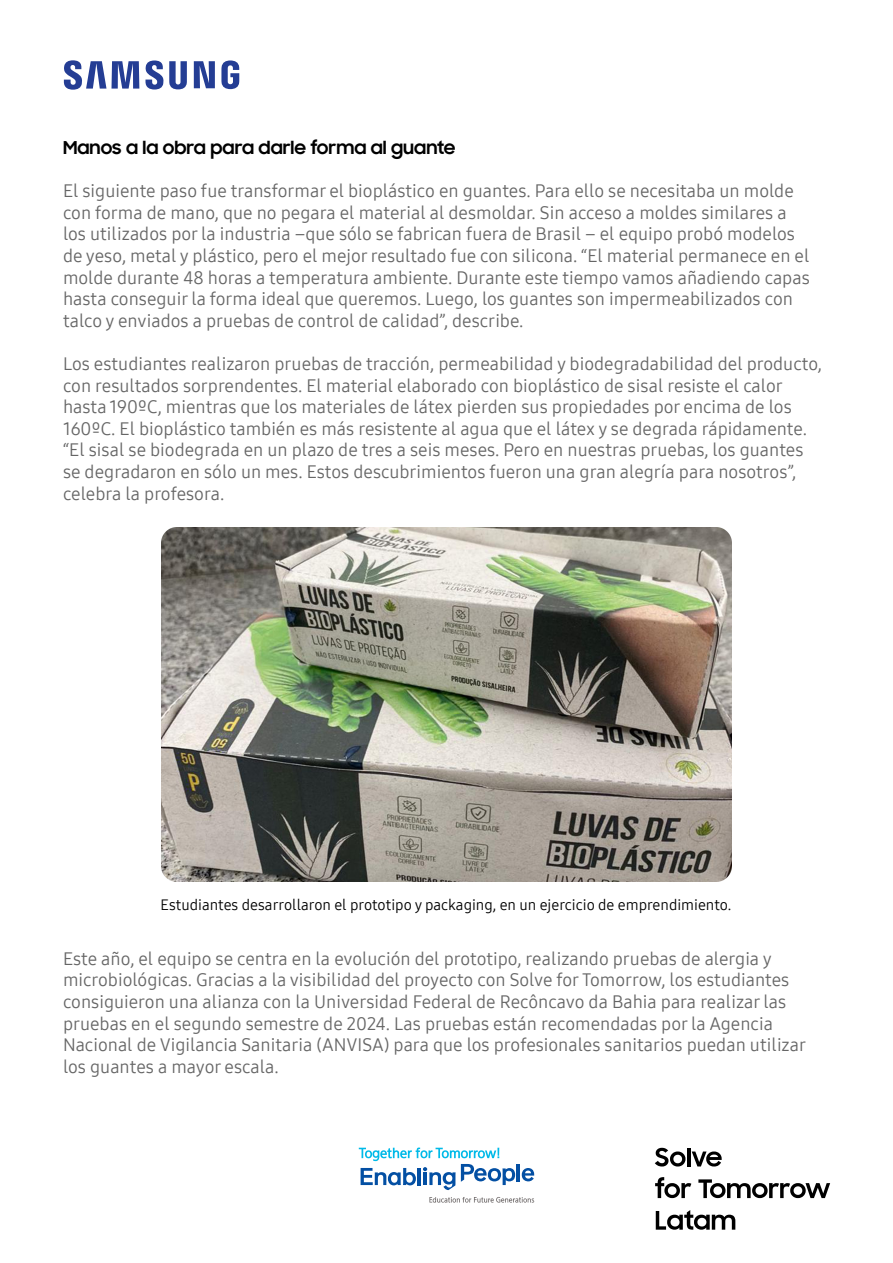
<style>
.page{position:relative;width:893px;height:1263px;background:#fff}
.page>*{position:absolute;margin:0;border:0;box-sizing:border-box;transform-origin:0 0}
.texto_corrido{font:18px/21.6px "Samsung One 400";color:#666}
.t1{font:700 18px "Samsung Sharp Sans";color:#000}
.legenda{font:15px "Samsung One 400";color:#000}
</style>
<div class="page">
<svg style="left:64px;top:60px;width:175px;height:30px"></svg>
<svg style="left:655px;top:1148px;width:30px;height:18px"></svg>
<hr style="left:687px;top:1147px;width:3px;height:19px;background:#000">
<svg style="left:692px;top:1151px;width:30px;height:15px"></svg>
<svg style="left:655px;top:1177px;width:36px;height:21px"></svg>
<svg style="left:698px;top:1179px;width:132px;height:19px"></svg>
<svg style="left:656px;top:1210px;width:79px;height:20px"></svg>
<hr style="left:517px;top:1164px;width:3px;height:17px;background:#034fa3">
<svg style="left:522px;top:1168px;width:12px;height:13px"></svg>
<svg style="left:429px;top:1197px;width:105px;height:5px"></svg>
<svg style="left:359px;top:1147px;width:156px;height:43px"></svg>
<img style="left:161px;top:528px;width:570px;height:353px">
<h2 class="t1" style="left:63px;top:134px;width:394px">Manos a la obra para darle forma al guante</h2>
<p class="texto_corrido" style="left:63px;top:180px;width:748px">El siguiente paso fue transformar el bioplástico en guantes. Para ello se necesitaba un molde con forma de mano, que no pegara el material al desmoldar. Sin acceso a moldes similares a los utilizados por la industria –que sólo se fabrican fuera de Brasil – el equipo probó modelos de yeso, metal y plástico, pero el mejor resultado fue con silicona. “El material permanece en el molde durante 48 horas a temperatura ambiente. Durante este tiempo vamos añadiendo capas hasta conseguir la forma ideal que queremos. Luego, los guantes son impermeabilizados con talco y enviados a pruebas de control de calidad”, describe.</p>
<p class="texto_corrido" style="left:63px;top:353px;width:760px">Los estudiantes realizaron pruebas de tracción, permeabilidad y biodegradabilidad del producto, con resultados sorprendentes. El material elaborado con bioplástico de sisal resiste el calor hasta 190ºC, mientras que los materiales de látex pierden sus propiedades por encima de los 160ºC. El bioplástico también es más resistente al agua que el látex y se degrada rápidamente. “El sisal se biodegrada en un plazo de tres a seis meses. Pero en nuestras pruebas, los guantes se degradaron en sólo un mes. Estos descubrimientos fueron una gran alegría para nosotros”, celebra la profesora.</p>
<p class="legenda" style="left:161px;top:895px;width:572px">Estudiantes desarrollaron el prototipo y packaging, en un ejercicio de emprendimiento.</p>
<p class="texto_corrido" style="left:63px;top:947px;width:745px">Este año, el equipo se centra en la evolución del prototipo, realizando pruebas de alergia y microbiológicas. Gracias a la visibilidad del proyecto con Solve for Tomorrow, los estudiantes consiguieron una alianza con la Universidad Federal de Recôncavo da Bahia para realizar las pruebas en el segundo semestre de 2024. Las pruebas están recomendadas por la Agencia Nacional de Vigilancia Sanitaria (ANVISA) para que los profesionales sanitarios puedan utilizar los guantes a mayor escala.</p>
</div>
